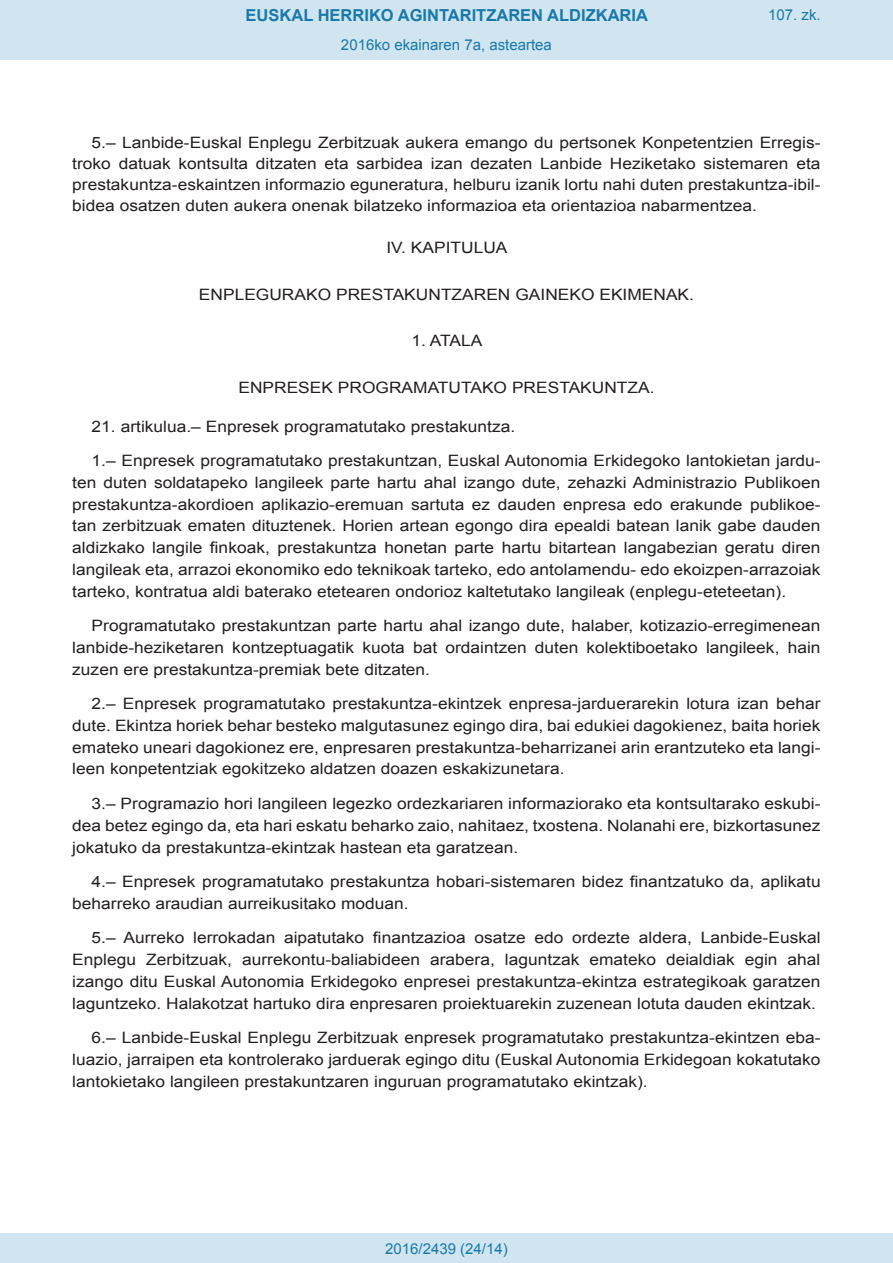
<style>
.page{position:relative;width:893px;height:1263px;background:#fff}
.page>*{position:absolute;margin:0;border:0;box-sizing:border-box;transform-origin:0 0}
.t1{font:700 16.5px "Arial";color:#1879ad}
.BOPVDetalle{font:15.6px/21.8px "Arial";color:#231f20;text-align:justify;scale:1.11 1}
.BOPVClave{font:15.6px "Arial";color:#231f20;scale:1.11 1}
.Paginacion_Centro{font:15px "Arial";color:#1879ad}
</style>
<div class="page">
<div style="left:0;top:0;width:893px;height:60px;background:#d0e5f0"></div>
<div style="left:0;top:1233px;width:893px;height:30px;background:#d0e5f0"></div>
<p class="t1" style="left:246px;top:4px;width:404px">EUSKAL HERRIKO AGINTARITZAREN ALDIZKARIA</p>
<p class="Paginacion_Centro" style="left:341px;top:35px;width:212px">2016ko ekainaren 7a, asteartea</p>
<p class="Paginacion_Centro" style="left:768px;top:5px;width:54px">107. zk.</p>
<p class="BOPVDetalle" style="left:72px;top:132px;width:676px;line-height:21px;text-indent:19px">5.– Lanbide-Euskal Enplegu Zerbitzuak aukera emango du pertsonek Konpetentzien Erregis&shy;troko datuak kontsulta ditzaten eta sarbidea izan dezaten Lanbide Heziketako sistemaren eta prestakuntza-eskaintzen informazio eguneratura, helburu izanik lortu nahi duten prestakuntza-ibil&shy;bidea osatzen duten aukera onenak bilatzeko informazioa eta orientazioa nabarmentzea.</p>
<p class="BOPVClave" style="left:386px;top:238px;width:111px">IV. KAPITULUA</p>
<p class="BOPVClave" style="left:199px;top:284px;width:448px">ENPLEGURAKO PRESTAKUNTZAREN GAINEKO EKIMENAK.</p>
<p class="BOPVClave" style="left:412px;top:331px;width:65px">1. ATALA</p>
<p class="BOPVClave" style="left:238px;top:377px;width:376px">ENPRESEK PROGRAMATUTAKO PRESTAKUNTZA.</p>
<p class="BOPVDetalle" style="left:92px;top:415px;width:383px">21. artikulua.– Enpresek programatutako prestakuntza.</p>
<p class="BOPVDetalle" style="left:72px;top:450px;width:676px;text-indent:19px">1.– Enpresek programatutako prestakuntzan, Euskal Autonomia Erkidegoko lantokietan jardu&shy;ten duten soldatapeko langileek parte hartu ahal izango dute, zehazki Administrazio Publikoen prestakuntza-akordioen aplikazio-eremuan sartuta ez dauden enpresa edo erakunde publikoe&shy;tan zerbitzuak ematen dituztenek. Horien artean egongo dira epealdi batean lanik gabe dauden aldizkako langile finkoak, prestakuntza honetan parte hartu bitartean langabezian geratu diren langileak eta, arrazoi ekonomiko edo teknikoak tarteko, edo antolamendu- edo ekoizpen-arrazoiak tarteko, kontratua aldi baterako etetearen ondorioz kaltetutako langileak (enplegu-eteteetan).</p>
<p class="BOPVDetalle" style="left:72px;top:615px;width:676px;text-indent:19px">Programatutako prestakuntzan parte hartu ahal izango dute, halaber, kotizazio-erregimenean lanbide-heziketaren kontzeptuagatik kuota bat ordaintzen duten kolektiboetako langileek, hain zuzen ere prestakuntza-premiak bete ditzaten.</p>
<p class="BOPVDetalle" style="left:72px;top:693px;width:676px;text-indent:19px">2.– Enpresek programatutako prestakuntza-ekintzek enpresa-jarduerarekin lotura izan behar dute. Ekintza horiek behar besteko malgutasunez egingo dira, bai edukiei dagokienez, baita horiek emateko uneari dagokionez ere, enpresaren prestakuntza-beharrizanei arin erantzuteko eta langi&shy;leen konpetentziak egokitzeko aldatzen doazen eskakizunetara.</p>
<p class="BOPVDetalle" style="left:72px;top:793px;width:676px;text-indent:19px">3.– Programazio hori langileen legezko ordezkariaren informaziorako eta kontsultarako eskubi&shy;dea betez egingo da, eta hari eskatu beharko zaio, nahitaez, txostena. Nolanahi ere, bizkortasunez jokatuko da prestakuntza-ekintzak hastean eta garatzean.</p>
<p class="BOPVDetalle" style="left:72px;top:871px;width:676px;text-indent:19px">4.– Enpresek programatutako prestakuntza hobari-sistemaren bidez finantzatuko da, aplikatu beharreko araudian aurreikusitako moduan.</p>
<p class="BOPVDetalle" style="left:72px;top:927px;width:676px;text-indent:19px">5.– Aurreko lerrokadan aipatutako finantzazioa osatze edo ordezte aldera, Lanbide-Euskal Enplegu Zerbitzuak, aurrekontu-baliabideen arabera, laguntzak emateko deialdiak egin ahal izango ditu Euskal Autonomia Erkidegoko enpresei prestakuntza-ekintza estrategikoak garatzen laguntzeko. Halakotzat hartuko dira enpresaren proiektuarekin zuzenean lotuta dauden ekintzak.</p>
<p class="BOPVDetalle" style="left:72px;top:1027px;width:676px;text-indent:19px">6.– Lanbide-Euskal Enplegu Zerbitzuak enpresek programatutako prestakuntza-ekintzen eba&shy;luazio, jarraipen eta kontrolerako jarduerak egingo ditu (Euskal Autonomia Erkidegoan kokatutako lantokietako langileen prestakuntzaren inguruan programatutako ekintzak).</p>
<p class="Paginacion_Centro" style="left:385px;top:1238px;width:124px">2016/2439 (24/14)</p>
</div>
